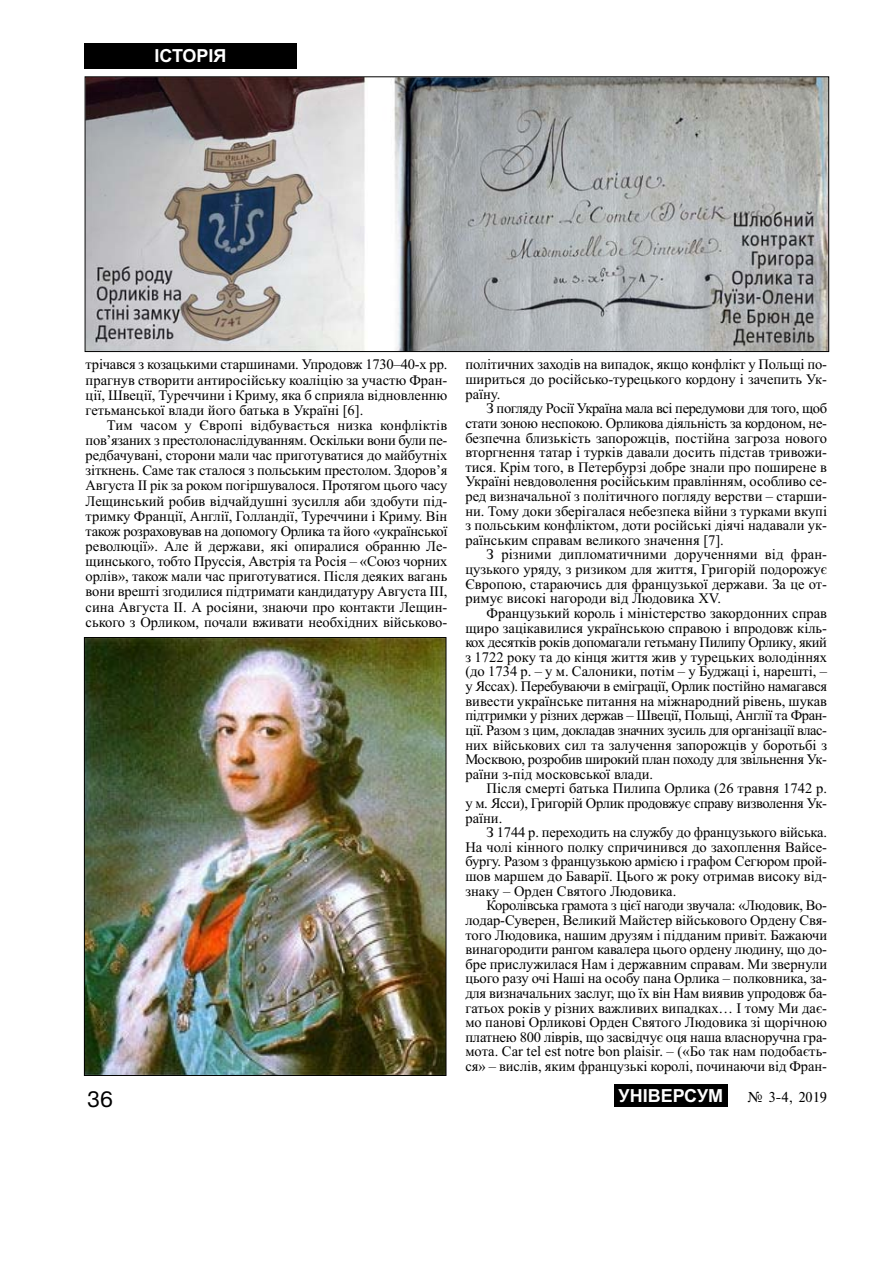
<style>
.page{position:relative;width:893px;height:1263px;background:#fff}
.page>*{position:absolute;margin:0;border:0;box-sizing:border-box;transform-origin:0 0}
.t1{font:21px "Ukr";color:#000}
.t2{font:700 18px "Arial";color:#fff}
.t3{font:15px "Times";color:#000}
.t4{font:14.55px/14.5px "Times New Roman";color:#000;text-align:justify}
</style>
<div class="page">
<div style="left:84px;top:43px;width:213px;height:26px;background:#000"></div>
<div style="left:614px;top:1084px;width:113px;height:23px;background:#000"></div>
<img style="left:87px;top:79px;width:740px;height:271px">
<img style="left:86px;top:639px;width:358px;height:435px">
<div style="left:84px;top:637px;width:362px;height:439px;border:1px solid #000"></div>
<p class="t2" style="left:154px;top:46px;width:74px">ІСТОРІЯ</p>
<p class="t4" style="left:86px;top:358px;width:363px;line-height:15.1px">трічався з козацькими старшинами. Упродовж 1730–40-х рр. прагнув створити антиросійську коаліцію за участю Фран&shy;ції, Швеції, Туреччини і Криму, яка б сприяла відновленню гетьманської влади його батька в Україні [6].</p>
<p class="t4" style="left:86px;top:419px;width:363px;line-height:15.1px;text-indent:21px">Тим часом у Європі відбувається низка конфліктів пов’язаних з престолонаслідуванням. Оскільки вони були пе&shy;редбачувані, сторони мали час приготуватися до майбутніх зіткнень. Саме так сталося з польським престолом. Здоров’я Августа II рік за роком погіршувалося. Протягом цього часу Лещинський робив відчайдушні зусилля аби здобути під&shy;тримку Франції, Англії, Голландії, Туреччини і Криму. Він також розраховував на допомогу Орлика та його «української революції». Але й держави, які опиралися обранню Ле&shy;щинського, тобто Пруссія, Австрія та Росія – «Союз чорних орлів», також мали час приготуватися. Після деяких вагань вони врешті згодилися підтримати кандидатуру Августа III, сина Августа II. А росіяни, знаючи про контакти Лещин&shy;ського з Орликом, почали вживати необхідних військово-</p>
<p class="t4" style="left:465px;top:359px;width:363px">політичних заходів на випадок, якщо конфлікт у Польщі по&shy;шириться до російсько-турецького кордону і зачепить Ук&shy;раїну.</p>
<p class="t4" style="left:465px;top:403px;width:363px;text-indent:21px">З погляду Росії Україна мала всі передумови для того, щоб стати зоною неспокою. Орликова діяльність за кордоном, не&shy;безпечна близькість запорожців, постійна загроза нового вторгнення татар і турків давали досить підстав тривожи&shy;тися. Крім того, в Петербурзі добре знали про поширене в Україні невдоволення російським правлінням, особливо се&shy;ред визначальної з політичного погляду верстви – старши&shy;ни. Тому доки зберігалася небезпека війни з турками вкупі з польським конфліктом, доти російські діячі надавали ук&shy;раїнським справам великого значення [7].</p>
<p class="t4" style="left:465px;top:549px;width:363px;text-indent:21px">З різними дипломатичними дорученнями від фран&shy;цузького уряду, з ризиком для життя, Григорій подорожує Європою, стараючись для французької держави. За це от&shy;римує високі нагороди від Людовика ХV.</p>
<p class="t4" style="left:465px;top:607px;width:363px;text-indent:21px">Французький король і міністерство закордонних справ щиро зацікавилися українською справою і впродовж кіль&shy;кох десятків років допомагали гетьману Пилипу Орлику, який з 1722 року та до кінця життя жив у турецьких володіннях (до 1734 р. – у м. Салоники, потім – у Буджаці і, нарешті, – у Яссах). Перебуваючи в еміграції, Орлик постійно намагався вивести українське питання на міжнародний рівень, шукав підтримки у різних держав – Швеції, Польщі, Англії та Фран&shy;ції. Разом з цим, докладав значних зусиль для організації влас&shy;них військових сил та залучення запорожців у боротьбі з Москвою, розробив широкий план походу для звільнення Ук&shy;раїни з-під московської влади.</p>
<p class="t4" style="left:465px;top:783px;width:363px;text-indent:21px">Після смерті батька Пилипа Орлика (26 травня 1742 р. у м. Ясси), Григорій Орлик продовжує справу визволення Ук&shy;раїни.</p>
<p class="t4" style="left:465px;top:826px;width:363px;text-indent:21px">З 1744 р. переходить на службу до французького війська.<br>На чолі кінного полку спричинився до захоплення Вайсе&shy;бургу. Разом з французькою армією і графом Сегюром прой&shy;шов маршем до Баварії. Цього ж року отримав високу від&shy;знаку – Орден Святого Людовика.</p>
<p class="t4" style="left:465px;top:900px;width:363px;text-indent:21px">Королівська грамота з цієї нагоди звучала: «Людовик, Во&shy;лодар-Суверен, Великий Майстер військового Ордену Свя&shy;того Людовика, нашим друзям і підданим привіт. Бажаючи винагородити рангом кавалера цього ордену людину, що до&shy;бре прислужилася Нам і державним справам. Ми звернули цього разу очі Наші на особу пана Орлика – полковника, за&shy;для визначальних заслуг, що їх він Нам виявив упродовж ба&shy;гатьох років у різних важливих випадках… І тому Ми дає&shy;мо панові Орликові Орден Святого Людовика зі щорічною платнею 800 ліврів, що засвідчує оця наша власноручна гра&shy;мота. Car tel est notre bon plaisir. – («Бо так нам подобаєть&shy;ся» – вислів, яким французькі королі, починаючи від Фран-</p>
<h1 class="t1" style="left:87px;top:1087px;width:27px">36</h1>
<p class="t2" style="left:618px;top:1085px;width:106px">УНІВЕРСУМ</p>
<p class="t3" style="left:747px;top:1088px;width:81px">‹ 3-4, 2019</p>
</div>
